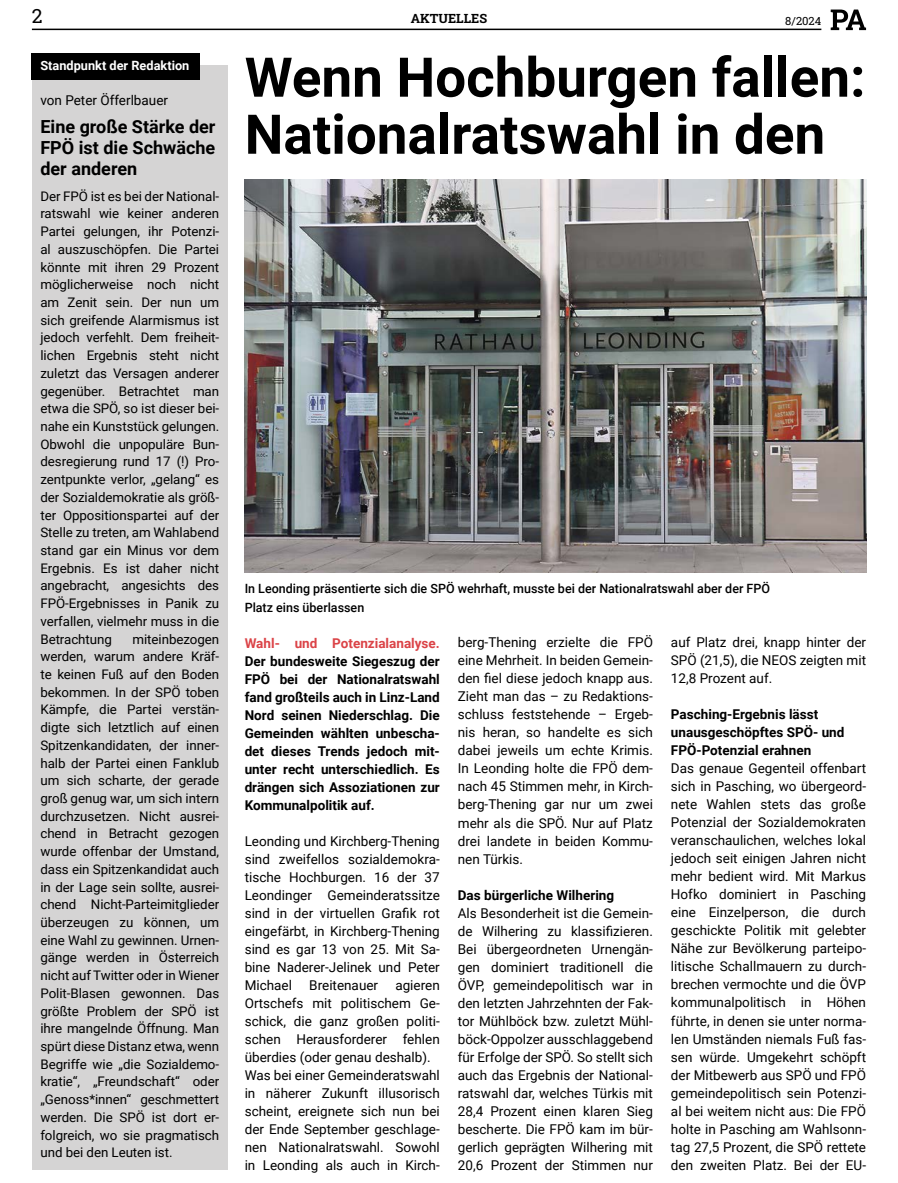
<style>
.page{position:relative;width:898px;height:1183px;background:#fff}
.page>*{position:absolute;margin:0;border:0;box-sizing:border-box;transform-origin:0 0}
.t1{font:700 54.75px/57px "Roboto";color:#000}
.t2{font:19.5px "Roboto Slab";color:#000}
.t3{font:700 18px/21px "Roboto";color:#000;text-align:justify}
.t4{font:13.5px/18px "Roboto";color:#000;text-align:justify}
.t5{font:700 13.5px/18px "Roboto";color:#000;text-align:justify}
.t6{font:700 13.5px "Roboto";color:#db4347}
.t7{font:13.2px/17.7px "Roboto";letter-spacing:-.005em;color:#000;text-align:justify}
.t8{font:500 12.75px/18px "Roboto";color:#000}
.t9{font:700 12.75px "Roboto";color:#fff}
.t10{font:12.75px "Roboto Slab";color:#000}
.t11{font:11.25px "Roboto Slab";color:#000}
</style>
<div class="page">
<hr style="left:32px;top:29px;width:789px;height:1px;background:#000">
<svg style="left:830px;top:10px;width:35px;height:20px"></svg>
<div style="left:32px;top:66px;width:195px;height:1103px;background:#d5d4d4"></div>
<div style="left:32px;top:53px;width:168px;height:27px;background:#000"></div>
<img style="left:244px;top:179px;width:621px;height:393px">
<h2 class="t2" style="left:32px;top:3px;width:12px">2</h2>
<p class="t10" style="left:410px;top:10px;width:78px">AKTUELLES</p>
<p class="t11" style="left:785px;top:13px;width:38px">8/2024</p>
<p class="t9" style="left:40px;top:57px;width:150px">Standpunkt der Redaktion</p>
<p class="t4" style="left:40px;top:91px;width:129px">von Peter Öfferlbauer</p>
<h3 class="t3" style="left:40px;top:116px;width:176px">Eine große Stärke der FPÖ ist die Schwäche der anderen</h3>
<p class="t7" style="left:40px;top:186px;width:180px">Der FPÖ ist es bei der National&shy;ratswahl wie keiner anderen Partei gelungen, ihr Potenzi&shy;al auszuschöpfen. Die Partei könnte mit ihren 29 Prozent möglicherweise noch nicht am Zenit sein. Der nun um sich greifende Alarmismus ist jedoch verfehlt. Dem freiheit&shy;lichen Ergebnis steht nicht zuletzt das Versagen anderer gegenüber. Betrachtet man etwa die SPÖ, so ist dieser bei&shy;nahe ein Kunststück gelungen.<br>Obwohl die unpopuläre Bun&shy;desregierung rund 17 (!) Pro&shy;zentpunkte verlor, „gelang“ es der Sozialdemokratie als größ&shy;ter Oppositionspartei auf der Stelle zu treten, am Wahlabend stand gar ein Minus vor dem Ergebnis. Es ist daher nicht angebracht, angesichts des FPÖ-Ergebnisses in Panik zu verfallen, vielmehr muss in die Betrachtung</p>
<h1 class="t1" style="left:244px;top:47px;width:622px">Wenn Hochburgen fallen:<br>Nationalratswahl in den</h1>
<p class="t8" style="left:244px;top:579px;width:526px">In Leonding präsentierte sich die SPÖ wehrhaft, musste bei der Nationalratswahl aber der FPÖ<br>Platz eins überlassen</p>
<p class="t7" style="left:40px;top:629px;width:180px;text-indent:92px">miteinbezogen werden, warum andere Kräf&shy;te keinen Fuß auf den Boden bekommen. In der SPÖ toben Kämpfe, die Partei verstän&shy;digte sich letztlich auf einen Spitzenkandidaten, der inner&shy;halb der Partei einen Fanklub um sich scharte, der gerade groß genug war, um sich intern durchzusetzen. Nicht ausrei&shy;chend in Betracht gezogen wurde offenbar der Umstand, dass ein Spitzenkandidat auch in der Lage sein sollte, ausrei&shy;chend Nicht-Parteimitglieder überzeugen zu können, um eine Wahl zu gewinnen. Urnen&shy;gänge werden in Österreich nicht auf Twitter oder in Wiener Polit-Blasen gewonnen. Das größte Problem der SPÖ ist ihre mangelnde Öffnung. Man spürt diese Distanz etwa, wenn Begriffe wie „die Sozialdemo&shy;kratie“, „Freundschaft“ oder „Genoss*innen“ geschmettert werden. Die SPÖ ist dort er&shy;folgreich, wo sie pragmatisch und bei den Leuten ist.</p>
<p class="t6" style="left:244px;top:633px;width:196px">Wahl- und Potenzialanalyse.</p>
<p class="t4" style="left:457px;top:633px;width:196px">berg-Thening erzielte die FPÖ eine Mehrheit. In beiden Gemein&shy;den fiel diese jedoch knapp aus.<br>Zieht man das – zu Redaktions&shy;schluss feststehende – Ergeb&shy;nis heran, so handelte es sich dabei jeweils um echte Krimis.<br>In Leonding holte die FPÖ dem&shy;nach 45 Stimmen mehr, in Kirch&shy;berg-Thening gar nur um zwei mehr als die SPÖ. Nur auf Platz drei landete in beiden Kommu&shy;nen Türkis.</p>
<p class="t5" style="left:457px;top:885px;width:158px">Das bürgerliche Wilhering</p>
<p class="t4" style="left:457px;top:903px;width:196px">Als Besonderheit ist die Gemein&shy;de Wilhering zu klassifizieren.<br>Bei übergeordneten Urnengän&shy;gen dominiert traditionell die ÖVP, gemeindepolitisch war in den letzten Jahrzehnten der Fak&shy;tor Mühlböck bzw. zuletzt Mühl&shy;böck-Oppolzer ausschlaggebend für Erfolge der SPÖ. So stellt sich auch das Ergebnis der National&shy;ratswahl dar, welches Türkis mit 28,4 Prozent einen klaren Sieg bescherte. Die FPÖ kam im bür&shy;gerlich geprägten Wilhering mit 20,6 Prozent der Stimmen nur</p>
<p class="t4" style="left:670px;top:632px;width:196px">auf Platz drei, knapp hinter der SPÖ (21,5), die NEOS zeigten mit 12,8 Prozent auf.</p>
<p class="t5" style="left:670px;top:704px;width:175px;text-align:left">Pasching-Ergebnis lässt unausgeschöpftes SPÖ- und<br>FPÖ-Potenzial erahnen</p>
<p class="t4" style="left:670px;top:758px;width:196px">Das genaue Gegenteil offenbart sich in Pasching, wo übergeord&shy;nete Wahlen stets das große Potenzial der Sozialdemokraten veranschaulichen, welches lokal jedoch seit einigen Jahren nicht mehr bedient wird. Mit Markus Hofko dominiert in Pasching eine Einzelperson, die durch geschickte Politik mit gelebter Nähe zur Bevölkerung parteipo&shy;litische Schallmauern zu durch&shy;brechen vermochte und die ÖVP kommunalpolitisch in Höhen führte, in denen sie unter norma&shy;len Umständen niemals Fuß fas&shy;sen würde. Umgekehrt schöpft der Mitbewerb aus SPÖ und FPÖ gemeindepolitisch sein Potenzi&shy;al bei weitem nicht aus: Die FPÖ holte in Pasching am Wahlsonn&shy;tag 27,5 Prozent, die SPÖ rettete den zweiten Platz. Bei der EU-</p>
<p class="t5" style="left:244px;top:651px;width:196px">Der bundesweite Siegeszug der FPÖ bei der Nationalratswahl fand großteils auch in Linz-Land Nord seinen Niederschlag. Die Gemeinden wählten unbescha&shy;det dieses Trends jedoch mit&shy;unter recht unterschiedlich. Es drängen sich Assoziationen zur Kommunalpolitik auf.</p>
<p class="t4" style="left:244px;top:831px;width:196px">Leonding und Kirchberg-Thening sind zweifellos sozialdemokra&shy;tische Hochburgen. 16 der 37<br>Leondinger Gemeinderatssitze sind in der virtuellen Grafik rot eingefärbt, in Kirchberg-Thening sind es gar 13 von 25. Mit Sa&shy;bine Naderer-Jelinek und Peter Michael</p>
<p class="t4" style="left:244px;top:975px;width:196px;text-align:left;text-indent:151px">agieren<br>Ortschefs mit politischem Ge&shy;schick, die ganz großen politi&shy;schen Herausforderer fehlen überdies (oder genau deshalb).<br>Was bei einer Gemeinderatswahl in näherer Zukunft illusorisch scheint, ereignete sich nun bei der Ende September geschlage&shy;nen Nationalratswahl. Sowohl in Leonding als auch in Kirch-</p>
<p class="t4" style="left:309px;top:975px;width:70px">Breitenauer</p>
</div>
